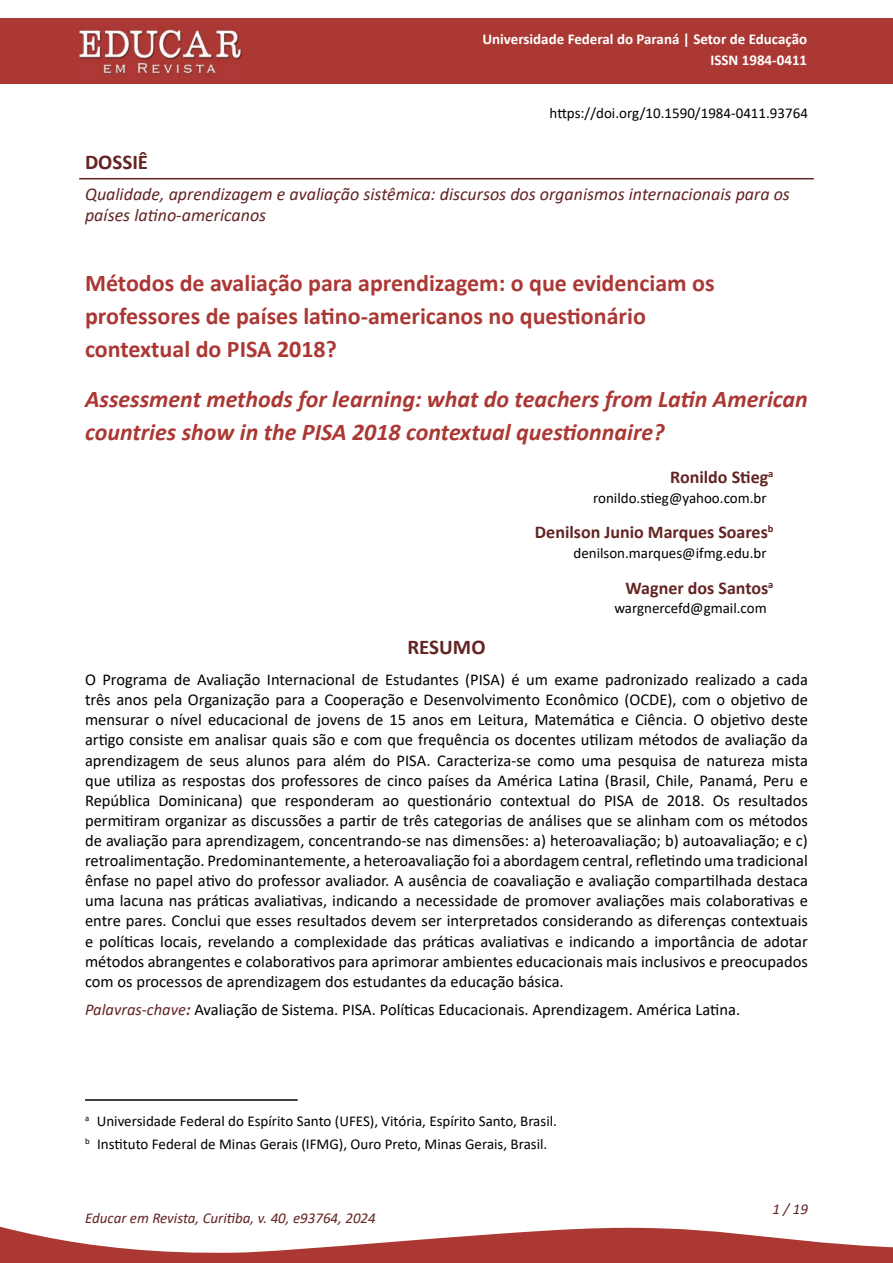
<style>
.page{position:relative;width:893px;height:1263px;background:#fff}
.page>*{position:absolute;margin:0;border:0;box-sizing:border-box;transform-origin:0 0}
._4-TÍTULO_ARTIGO_idioma_principal{font:700 24px/33px "Calibri";color:#ab3834}
._5-TÍTULO_ARTIGO_idiomas_secundários{font:italic 700 24px/33px "Calibri";color:#ab3834}
._2-GÊNERO__Artigo_Dossiê{font:700 21px "Calibri";color:#632423}
._10-TÍTULO_RESUMO{font:700 21px "Calibri";color:#632423}
._3-TÍTULO_DOSSIÊ{font:italic 18px/21.6px "Calibri";color:#632423}
._6-AUTOR_nome{font:700 18px "Calibri";color:#632423}
._12-TEXTO_RESUMO_ABSTRACT{font:16.5px/20.1px "Calibri";color:#000;text-align:justify}
._13-PALAVRAS-CHAVE_KEYWORDS{font:16.5px "Calibri";color:#000}
._7-AUTOR_e-mail{font:15px "Calibri";color:#000}
._8-NOTA_AUTOR_1{font:15px "Calibri";color:#000}
._17-NOTA_RODAPÉ{font:15px "Calibri";color:#000}
.t1{font:700 15px "Calibri";color:#fff}
.t2{font:italic 15px "Calibri";color:#632423}
._1-DOI_primeira_pág{font:15px "Calibri";color:#000}
.s1{font-style:italic;color:#632423}
.s2{font-weight:700;font-style:italic;color:#632423}
</style>
<div class="page">
<div style="left:0;top:18px;width:893px;height:66px;background:#ab3833"></div>
<svg style="left:0;top:1226px;width:893px;height:37px"></svg>
<hr style="left:79px;top:178px;width:735px;height:1px;background:#632423">
<img style="left:78px;top:29px;width:165px;height:45px">
<hr style="left:85px;top:1099px;width:213px;height:2px;background:#000">
<p class="t1" style="left:482px;top:28px;width:326px">Universidade Federal do Paraná | Setor de Educação</p>
<p class="t1" style="left:710px;top:49px;width:98px">ISSN 1984-0411</p>
<p class="_1-DOI_primeira_pág" style="left:550px;top:102px;width:260px">https://doi.org/10.1590/1984-0411.93764</p>
<p class="_2-GÊNERO__Artigo_Dossiê" style="left:85px;top:147px;width:65px">DOSSIÊ</p>
<p class="_3-TÍTULO_DOSSIÊ" style="left:85px;top:182px;width:706px">Qualidade, aprendizagem e avaliação sistêmica: discursos dos organismos internacionais para os países latino-americanos</p>
<p class="_4-TÍTULO_ARTIGO_idioma_principal" style="left:85px;top:267px;width:631px">Métodos de avaliação para aprendizagem: o que evidenciam os professores de países latino-americanos no questionário contextual do PISA 2018?</p>
<p class="_5-TÍTULO_ARTIGO_idiomas_secundários" style="left:85px;top:382px;width:724px">Assessment methods for learning: what do teachers from Latin American countries show in the PISA 2018 contextual questionnaire?</p>
<p class="_6-AUTOR_nome" style="left:670px;top:465px;width:105px">Ronildo Stieg<sup>a</sup></p>
<p class="_7-AUTOR_e-mail" style="left:593px;top:487px;width:175px">ronildo.stieg@yahoo.com.br</p>
<p class="_6-AUTOR_nome" style="left:535px;top:520px;width:240px">Denilson Junio Marques Soares<sup>b</sup></p>
<p class="_7-AUTOR_e-mail" style="left:573px;top:542px;width:195px">denilson.marques@ifmg.edu.br</p>
<p class="_6-AUTOR_nome" style="left:626px;top:575px;width:149px">Wagner dos Santos<sup>a</sup></p>
<p class="_7-AUTOR_e-mail" style="left:614px;top:598px;width:154px">wargnercefd@gmail.com</p>
<p class="_10-TÍTULO_RESUMO" style="left:407px;top:633px;width:80px">RESUMO</p>
<p class="_12-TEXTO_RESUMO_ABSTRACT" style="left:85px;top:669px;width:724px">O Programa de Avaliação Internacional de Estudantes (PISA) é um exame padronizado realizado a cada três anos pela Organização para a Cooperação e Desenvolvimento Econômico (OCDE), com o objetivo de mensurar o nível educacional de jovens de 15 anos em Leitura, Matemática e Ciência. O objetivo deste artigo consiste em analisar quais são e com que frequência os docentes utilizam métodos de avaliação da aprendizagem de seus alunos para além do PISA. Caracteriza-se como uma pesquisa de natureza mista que utiliza as respostas dos professores de cinco países da América Latina (Brasil, Chile, Panamá, Peru e República Dominicana) que responderam ao questionário contextual do PISA de 2018. Os resultados permitiram organizar as discussões a partir de três categorias de análises que se alinham com os métodos de avaliação para aprendizagem, concentrando-se nas dimensões: a) heteroavaliação; b) autoavaliação; e c) retroalimentação. Predominantemente, a heteroavaliação foi a abordagem central, refletindo uma tradicional ênfase no papel ativo do professor avaliador. A ausência de coavaliação e avaliação compartilhada destaca uma lacuna nas práticas avaliativas, indicando a necessidade de promover avaliações mais colaborativas e entre pares. Conclui que esses resultados devem ser interpretados considerando as diferenças contextuais e políticas locais, revelando a complexidade das práticas avaliativas e indicando a importância de adotar métodos abrangentes e colaborativos para aprimorar ambientes educacionais mais inclusivos e preocupados com os processos de aprendizagem dos estudantes da educação básica.</p>
<p class="_13-PALAVRAS-CHAVE_KEYWORDS" style="left:85px;top:998px;width:657px"><span class="s1">Palavras-chave</span><span class="s2">:</span> Avaliação de Sistema. PISA. Políticas Educacionais. Aprendizagem. América Latina.</p>
<p class="_8-NOTA_AUTOR_1" style="left:85px;top:1111px;width:473px"><sup>a</sup> Universidade Federal do Espírito Santo (UFES), Vitória, Espírito Santo, Brasil.</p>
<p class="_17-NOTA_RODAPÉ" style="left:85px;top:1133px;width:464px"><sup>b</sup> Instituto Federal de Minas Gerais (IFMG), Ouro Preto, Minas Gerais, Brasil.</p>
<p class="t2" style="left:85px;top:1208px;width:292px">Educar em Revista, Curitiba, v. 40, e93764, 2024</p>
<p class="t2" style="left:772px;top:1198px;width:37px">1 / 19</p>
</div>
